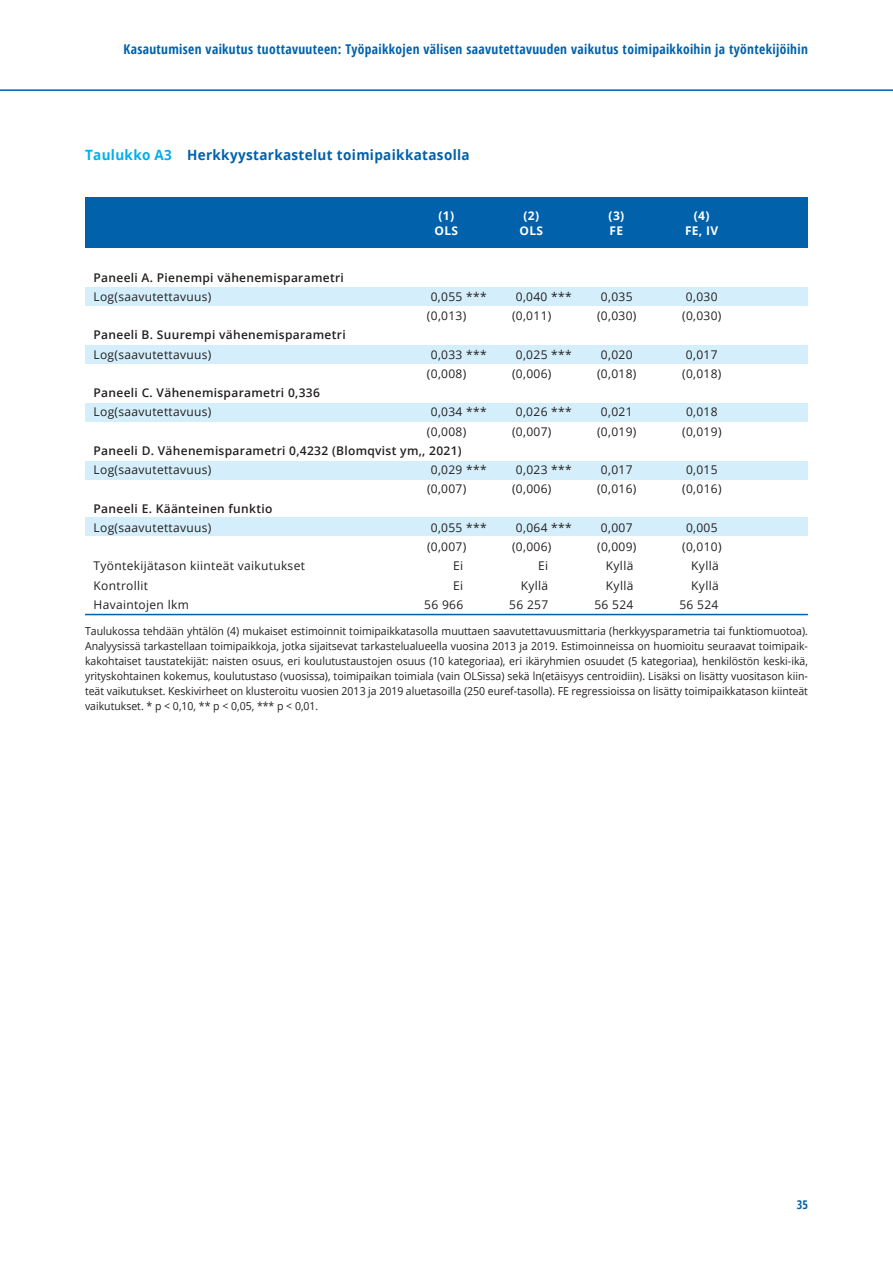
<style>
.page{position:relative;width:893px;height:1263px;background:#fff}
.page>*{position:absolute;margin:0;border:0;box-sizing:border-box;transform-origin:0 0}
.t1{font:700 14.1px "Open Sans";letter-spacing:.025em;color:#0161aa;scale:.95 1}
.t2{font:700 condensed 13.5px "Open Sans";letter-spacing:.025em;color:#0161aa}
.t3{font:12px "Open Sans";letter-spacing:.025em;color:#231f20}
.t4{font:600 12px "Open Sans";letter-spacing:.025em;color:#231f20}
.t5{font:700 12px "Open Sans";letter-spacing:.025em;color:#fff}
.t6{font:700 condensed 12px "Open Sans";color:#0161aa}
.t7{font:10.95px/15px "Open Sans";color:#231f20;text-align:justify;scale:.95 1}
.s1{color:#00aeef}
</style>
<div class="page">
<hr style="left:0;top:89px;width:893px;height:2px;background:#0161aa">
<hr style="left:85px;top:614px;width:723px;height:1px;background:#0161aa">
<div style="left:85px;top:287px;width:723px;height:19px;background:#d4effb"></div>
<div style="left:85px;top:345px;width:723px;height:19px;background:#d4effb"></div>
<div style="left:85px;top:403px;width:723px;height:19px;background:#d4effb"></div>
<div style="left:85px;top:197px;width:723px;height:51px;background:#0161aa"></div>
<div style="left:85px;top:461px;width:723px;height:19px;background:#d4effb"></div>
<div style="left:85px;top:517px;width:723px;height:19px;background:#d4effb"></div>
<p class="t2" style="left:123px;top:40px;width:686px">Kasautumisen vaikutus tuottavuuteen: Työpaikkojen välisen saavutettavuuden vaikutus toimipaikkoihin ja työntekijöihin</p>
<p class="t1" style="left:85px;top:145px;width:406px"><span class="s1">Taulukko A3</span> Herkkyystarkastelut toimipaikkatasolla</p>
<p class="t5" style="left:438px;top:208px;width:17px">(1)</p>
<p class="t5" style="left:524px;top:208px;width:17px">(2)</p>
<p class="t5" style="left:609px;top:208px;width:17px">(3)</p>
<p class="t5" style="left:694px;top:208px;width:17px">(4)</p>
<p class="t5" style="left:435px;top:223px;width:25px">OLS</p>
<p class="t5" style="left:520px;top:223px;width:25px">OLS</p>
<p class="t5" style="left:610px;top:223px;width:15px">FE</p>
<p class="t5" style="left:685px;top:223px;width:35px">FE, IV</p>
<p class="t4" style="left:94px;top:269px;width:252px">Paneeli A. Pienempi vähenemisparametri</p>
<p class="t3" style="left:94px;top:288px;width:119px">Log(saavutettavuus)</p>
<p class="t3" style="left:431px;top:288px;width:57px">0,055 ***</p>
<p class="t3" style="left:516px;top:288px;width:57px">0,040 ***</p>
<p class="t3" style="left:601px;top:288px;width:33px">0,035</p>
<p class="t3" style="left:686px;top:288px;width:33px">0,030</p>
<p class="t3" style="left:427px;top:308px;width:41px">(0,013)</p>
<p class="t3" style="left:512px;top:308px;width:41px">(0,011)</p>
<p class="t3" style="left:597px;top:308px;width:41px">(0,030)</p>
<p class="t3" style="left:682px;top:308px;width:41px">(0,030)</p>
<p class="t4" style="left:94px;top:327px;width:254px">Paneeli B. Suurempi vähenemisparametri</p>
<p class="t3" style="left:94px;top:346px;width:119px">Log(saavutettavuus)</p>
<p class="t3" style="left:431px;top:346px;width:57px">0,033 ***</p>
<p class="t3" style="left:516px;top:346px;width:57px">0,025 ***</p>
<p class="t3" style="left:601px;top:346px;width:33px">0,020</p>
<p class="t3" style="left:686px;top:346px;width:33px">0,017</p>
<p class="t3" style="left:427px;top:365px;width:41px">(0,008)</p>
<p class="t3" style="left:512px;top:365px;width:41px">(0,006)</p>
<p class="t3" style="left:597px;top:365px;width:41px">(0,018)</p>
<p class="t3" style="left:682px;top:365px;width:41px">(0,018)</p>
<p class="t4" style="left:94px;top:385px;width:228px">Paneeli C. Vähenemisparametri 0,336</p>
<p class="t3" style="left:94px;top:404px;width:119px">Log(saavutettavuus)</p>
<p class="t3" style="left:431px;top:404px;width:57px">0,034 ***</p>
<p class="t3" style="left:516px;top:404px;width:57px">0,026 ***</p>
<p class="t3" style="left:601px;top:404px;width:33px">0,021</p>
<p class="t3" style="left:686px;top:404px;width:33px">0,018</p>
<p class="t3" style="left:427px;top:423px;width:41px">(0,008)</p>
<p class="t3" style="left:512px;top:423px;width:41px">(0,007)</p>
<p class="t3" style="left:597px;top:423px;width:41px">(0,019)</p>
<p class="t3" style="left:682px;top:423px;width:41px">(0,019)</p>
<p class="t4" style="left:94px;top:442px;width:370px">Paneeli D. Vähenemisparametri 0,4232 (Blomqvist ym,, 2021)</p>
<p class="t3" style="left:94px;top:462px;width:119px">Log(saavutettavuus)</p>
<p class="t3" style="left:431px;top:462px;width:57px">0,029 ***</p>
<p class="t3" style="left:516px;top:462px;width:57px">0,023 ***</p>
<p class="t3" style="left:601px;top:462px;width:33px">0,017</p>
<p class="t3" style="left:686px;top:462px;width:33px">0,015</p>
<p class="t3" style="left:427px;top:481px;width:41px">(0,007)</p>
<p class="t3" style="left:512px;top:481px;width:41px">(0,006)</p>
<p class="t3" style="left:597px;top:481px;width:41px">(0,016)</p>
<p class="t3" style="left:682px;top:481px;width:41px">(0,016)</p>
<p class="t4" style="left:94px;top:500px;width:180px">Paneeli E. Käänteinen funktio</p>
<p class="t3" style="left:94px;top:519px;width:119px">Log(saavutettavuus)</p>
<p class="t3" style="left:431px;top:519px;width:57px">0,055 ***</p>
<p class="t3" style="left:516px;top:519px;width:57px">0,064 ***</p>
<p class="t3" style="left:601px;top:519px;width:33px">0,007</p>
<p class="t3" style="left:686px;top:519px;width:33px">0,005</p>
<p class="t3" style="left:427px;top:539px;width:41px">(0,007)</p>
<p class="t3" style="left:512px;top:539px;width:41px">(0,006)</p>
<p class="t3" style="left:597px;top:539px;width:41px">(0,009)</p>
<p class="t3" style="left:682px;top:539px;width:41px">(0,010)</p>
<p class="t3" style="left:94px;top:558px;width:213px">Työntekijätason kiinteät vaikutukset</p>
<p class="t3" style="left:453px;top:558px;width:12px">Ei</p>
<p class="t3" style="left:538px;top:558px;width:12px">Ei</p>
<p class="t3" style="left:606px;top:558px;width:29px">Kyllä</p>
<p class="t3" style="left:691px;top:558px;width:29px">Kyllä</p>
<p class="t3" style="left:94px;top:577px;width:56px">Kontrollit</p>
<p class="t3" style="left:453px;top:577px;width:12px">Ei</p>
<p class="t3" style="left:521px;top:577px;width:29px">Kyllä</p>
<p class="t3" style="left:606px;top:577px;width:29px">Kyllä</p>
<p class="t3" style="left:691px;top:577px;width:29px">Kyllä</p>
<p class="t3" style="left:94px;top:596px;width:97px">Havaintojen lkm</p>
<p class="t3" style="left:424px;top:596px;width:40px">56 966</p>
<p class="t3" style="left:509px;top:596px;width:40px">56 257</p>
<p class="t3" style="left:594px;top:596px;width:40px">56 524</p>
<p class="t3" style="left:679px;top:596px;width:40px">56 524</p>
<p class="t7" style="left:85px;top:623px;width:762px">Taulukossa tehdään yhtälön (4) mukaiset estimoinnit toimipaikkatasolla muuttaen saavutettavuusmittaria (herkkyysparametria tai funktiomuotoa).<br>Analyysissä tarkastellaan toimipaikkoja, jotka sijaitsevat tarkastelualueella vuosina 2013 ja 2019. Estimoinneissa on huomioitu seuraavat toimipaik&shy;kakohtaiset taustatekijät: naisten osuus, eri koulutustaustojen osuus (10 kategoriaa), eri ikäryhmien osuudet (5 kategoriaa), henkilöstön keski-ikä, yrityskohtainen kokemus, koulutustaso (vuosissa), toimipaikan toimiala (vain OLSissa) sekä ln(etäisyys centroidiin). Lisäksi on lisätty vuositason kiin&shy;teät vaikutukset. Keskivirheet on klusteroitu vuosien 2013 ja 2019 aluetasoilla (250 euref-tasolla). FE regressioissa on lisätty toimipaikkatason kiinteät vaikutukset. * p &lt; 0,10, ** p &lt; 0,05, *** p &lt; 0,01.</p>
<p class="t6" style="left:797px;top:1196px;width:13px">35</p>
</div>
